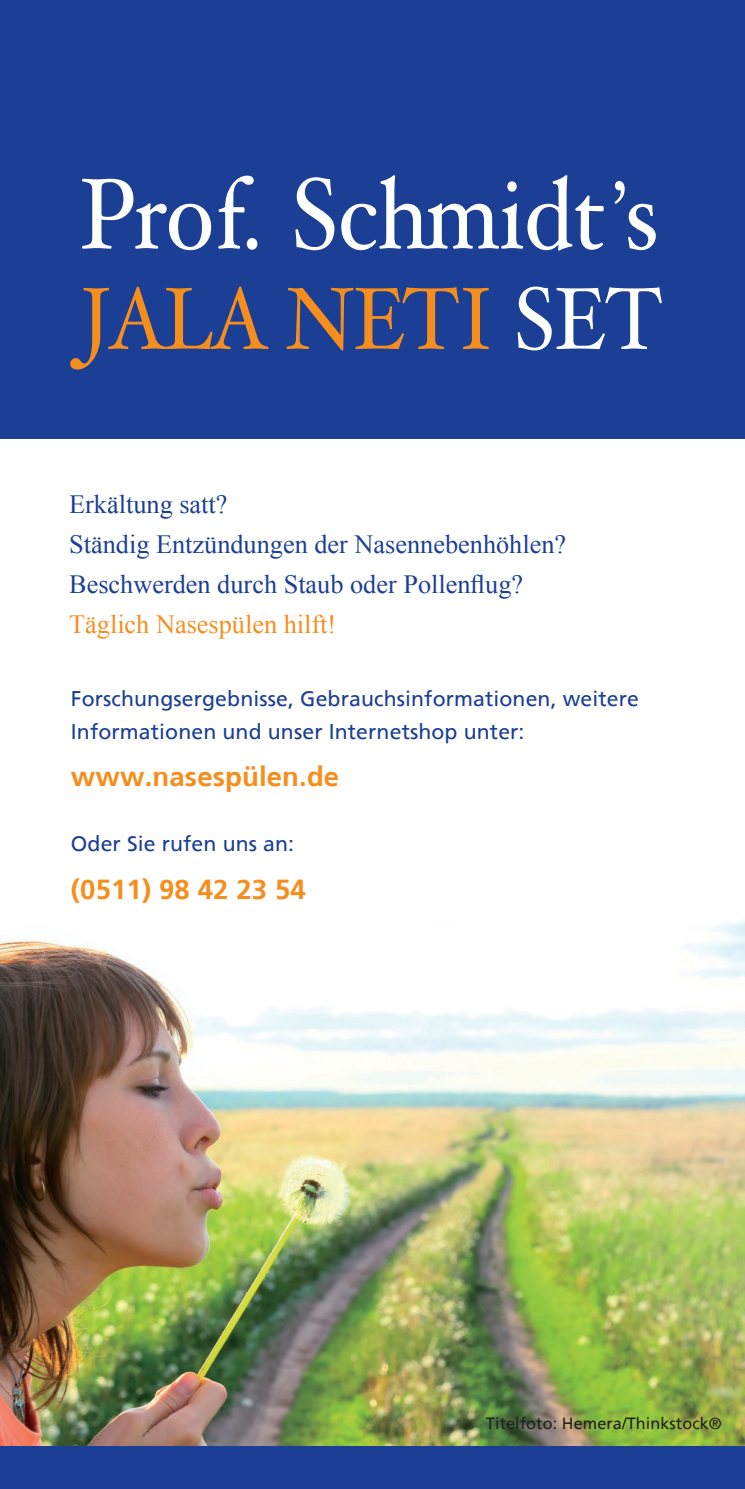
<style>
.page{position:relative;width:745px;height:1489px;background:#fff}
.page>*{position:absolute;margin:0;border:0;box-sizing:border-box;transform-origin:0 0}
.t1{font:700 27.5px "Frutiger";letter-spacing:.005em;color:#f68e1e}
.t2{font:26.25px/40px "Times New Roman";color:#1b3f94}
.t3{font:26.25px "Times New Roman";color:#f68e1e}
.t4{font:21.25px/32.5px "Frutiger";letter-spacing:.005em;color:#1b3f94}
.t5{font:16.25px "Frutiger";letter-spacing:.005em;color:#231f20}
</style>
<div class="page">
<img style="left:0;top:921px;width:744px;height:525px">
<div style="left:0;top:1446px;width:744px;height:42px;background:#1b3f94"></div>
<div style="left:0;top:0;width:744px;height:438px;background:#1b3f94"></div>
<svg style="left:82px;top:179px;width:129px;height:71px"></svg>
<svg style="left:218px;top:176px;width:39px;height:74px"></svg>
<svg style="left:295px;top:177px;width:39px;height:73px"></svg>
<svg style="left:341px;top:175px;width:262px;height:75px"></svg>
<svg style="left:614px;top:181px;width:41px;height:69px"></svg>
<svg style="left:70px;top:286px;width:198px;height:83px"></svg>
<svg style="left:286px;top:287px;width:202px;height:63px"></svg>
<svg style="left:517px;top:286px;width:144px;height:64px"></svg>
<p class="t2" style="left:69px;top:484px;width:498px">Erkältung satt?<br>Ständig Entzündungen der Nasennebenhöhlen?<br>Beschwerden durch Staub oder Pollenflug?</p>
<p class="t3" style="left:69px;top:609px;width:268px">Täglich Nasespülen hilft!</p>
<p class="t4" style="left:71px;top:683px;width:569px">Forschungsergebnisse, Gebrauchsinformationen, weitere<br>Informationen und unser Internetshop unter:</p>
<p class="t1" style="left:71px;top:762px;width:270px">www.nasespülen.de</p>
<p class="t4" style="left:71px;top:828px;width:225px">Oder Sie rufen uns an:</p>
<p class="t1" style="left:71px;top:874px;width:236px">(0511) 98 42 23 54</p>
<p class="t5" style="left:485px;top:1414px;width:237px">Titelfoto: Hemera/Thinkstock®</p>
</div>
